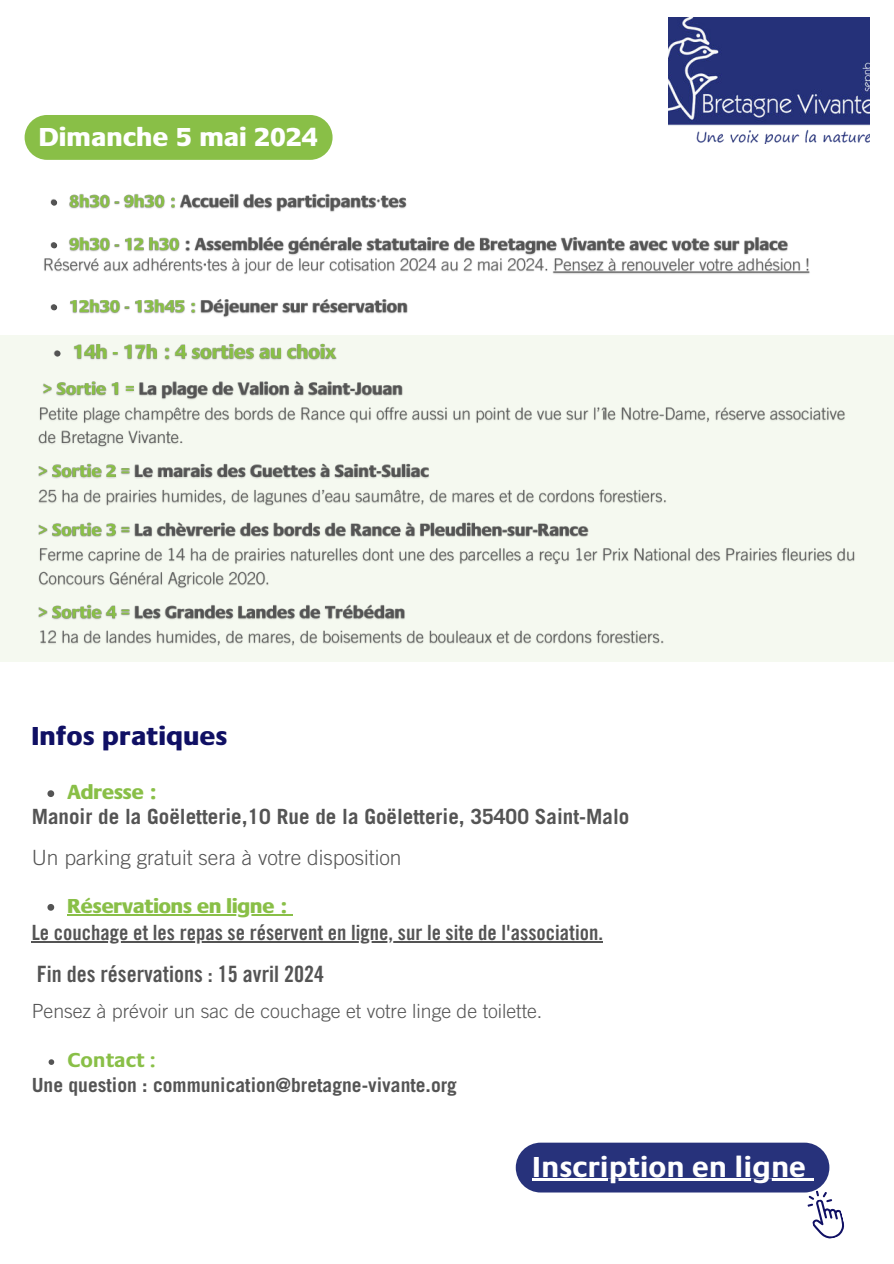
<style>
.page{position:relative;width:894px;height:1264px;background:#fff}
.page>*{position:absolute;margin:0;border:0;box-sizing:border-box;transform-origin:0 0}
.t1{font:700 30px "Praxis";color:#fff}
.t2{font:800 27px "Praxis";letter-spacing:.025em;color:#fff}
.t3{font:800 27px "Praxis";letter-spacing:.025em;color:#101064}
.t4{font:22.5px "Trade Gothic Bold Cond Twenty";color:#545454}
.t5{font:21px "Trade Gothic Bold Cond Twenty";color:#545454}
.t6{font:700 21px "Trade Gothic";color:#545454}
.t7{font:italic 300 21px "Trade Gothic";color:#545454}
.t8{font:800 21px "Praxis";color:#89bf47}
.t9{font:700 21px "Praxis";color:#89bf47}
.t10{font:italic 300 19.5px "Trade Gothic";color:#545454}
.t11{font:700 19.5px "Trade Gothic";color:#545454}
</style>
<div class="page">
<div style="left:25px;top:115px;width:307px;height:45px;background:#89bf47;border-radius:22px"></div>
<img style="left:668px;top:17px;width:201px;height:126px">
<div style="left:0;top:335px;width:893px;height:326px;background:#f5f9f0"></div>
<img style="left:38px;top:193px;width:817px;height:453px">
<svg style="left:47px;top:790px;width:7px;height:7px"></svg>
<svg style="left:47px;top:904px;width:7px;height:6px"></svg>
<svg style="left:67px;top:914px;width:14px;height:1px"></svg>
<hr style="left:81px;top:914px;width:206px;height:1px;background:#89bf47">
<hr style="left:32px;top:941px;width:571px;height:1px;background:#545454">
<svg style="left:49px;top:1059px;width:5px;height:5px"></svg>
<svg style="left:807px;top:1190px;width:36px;height:49px"></svg>
<div style="left:515px;top:1142px;width:314px;height:50px;background:#27327b;border-radius:25px"></div>
<hr style="left:531px;top:1178px;width:274px;height:3px;background:#fff">
<svg style="left:805px;top:1178px;width:8px;height:3px"></svg>
<p class="t2" style="left:39px;top:122px;width:280px">Dimanche 5 mai 2024</p>
<p class="t3" style="left:32px;top:721px;width:197px">Infos pratiques</p>
<p class="t8" style="left:67px;top:780px;width:90px">Adresse :</p>
<p class="t6" style="left:32px;top:803px;width:599px">Manoir de la Goëletterie,10 Rue de la Goëletterie, 35400 Saint-Malo</p>
<p class="t7" style="left:32px;top:844px;width:371px">Un parking gratuit sera à votre disposition</p>
<p class="t8" style="left:67px;top:894px;width:221px">Réservations en ligne :</p>
<p class="t5" style="left:32px;top:919px;width:572px">Le couchage et les repas se réservent en ligne, sur le site de l'association.</p>
<p class="t4" style="left:37px;top:959px;width:289px">Fin des réservations : 15 avril 2024</p>
<p class="t10" style="left:32px;top:999px;width:512px">Pensez à prévoir un sac de couchage et votre linge de toilette.</p>
<p class="t9" style="left:67px;top:1048px;width:89px">Contact :</p>
<p class="t11" style="left:32px;top:1072px;width:426px">Une question : communication@bretagne-vivante.org</p>
<h1 class="t1" style="left:531px;top:1150px;width:275px">Inscription en ligne</h1>
</div>
